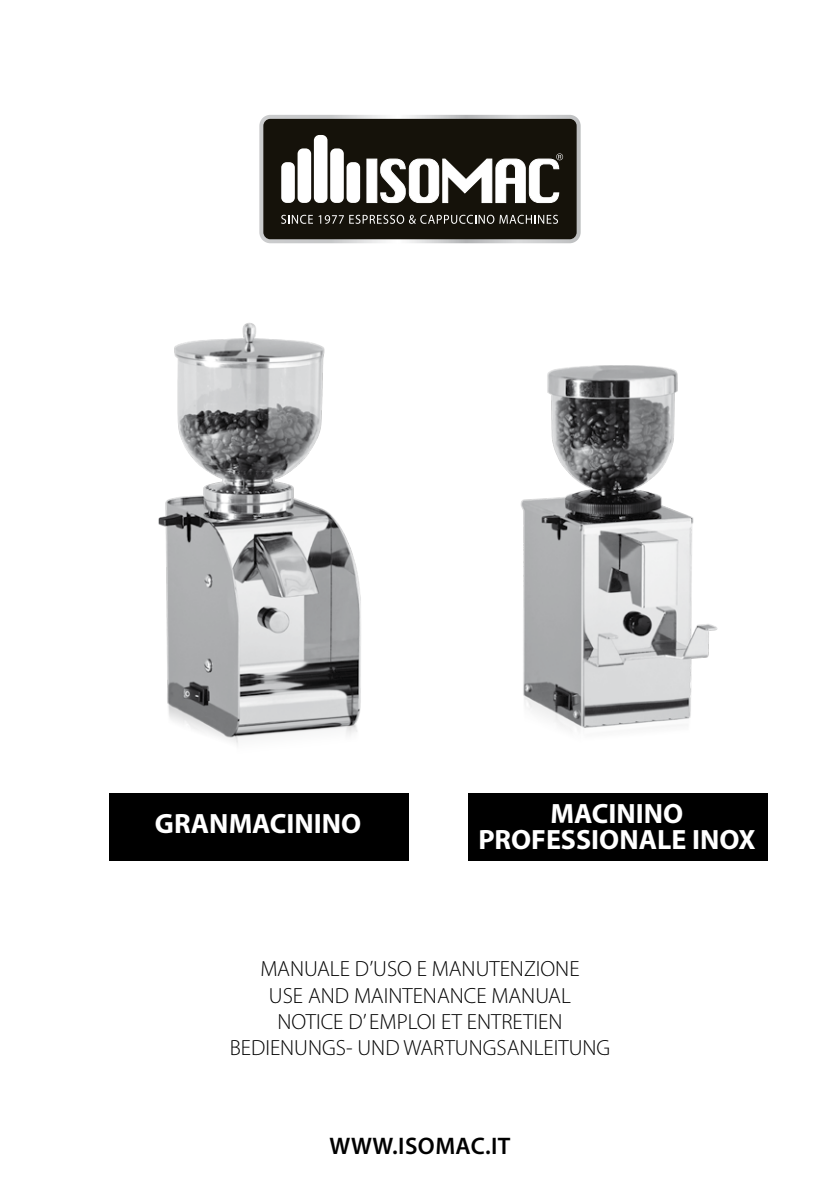
<style>
.page{position:relative;width:840px;height:1191px;background:#fff}
.page>*{position:absolute;margin:0;border:0;box-sizing:border-box;transform-origin:0 0}
.t1{font:700 28px/26px "Myriad Pro";color:#fff;text-align:center}
.t2{font:600 24px "Myriad Pro";letter-spacing:.02em;color:#000}
.t3{font:300 22px/26.4px "Myriad Pro";color:#000;text-align:center}
</style>
<div class="page">
<svg style="left:259px;top:115px;width:321px;height:128px;background:#302e27"></svg>
<svg style="left:281px;top:215px;width:276px;height:9px;background:#56544e"></svg>
<svg style="left:366px;top:153px;width:196px;height:50px"></svg>
<div style="left:281px;top:162px;width:14px;height:41px;background:#fff;border-radius:5px"></div>
<div style="left:297px;top:148px;width:14px;height:55px;background:#fff;border-radius:5px"></div>
<div style="left:314px;top:135px;width:13px;height:68px;background:#fff;border-radius:5px"></div>
<div style="left:330px;top:148px;width:13px;height:55px;background:#fff;border-radius:5px"></div>
<div style="left:346px;top:162px;width:14px;height:41px;background:#fff;border-radius:5px"></div>
<div style="left:109px;top:793px;width:300px;height:68px;background:#000"></div>
<div style="left:468px;top:793px;width:299px;height:68px;background:#000"></div>
<img style="left:158px;top:323px;width:203px;height:422px">
<img style="left:521px;top:365px;width:197px;height:366px">
<p class="t1" style="left:155px;top:809px;width:208px">GRANMACININO</p>
<p class="t1" style="left:478px;top:799px;width:279px">MACININO<br>PROFESSIONALE INOX</p>
<p class="t3" style="left:229px;top:955px;width:382px">MANUALE D’USO E MANUTENZIONE<br>USE AND MAINTENANCE MANUAL<br>NOTICE D’ EMPLOI ET ENTRETIEN<br>BEDIENUNGS- UND WARTUNGSANLEITUNG</p>
<p class="t2" style="left:329px;top:1130px;width:182px">WWW.ISOMAC.IT</p>
</div>
